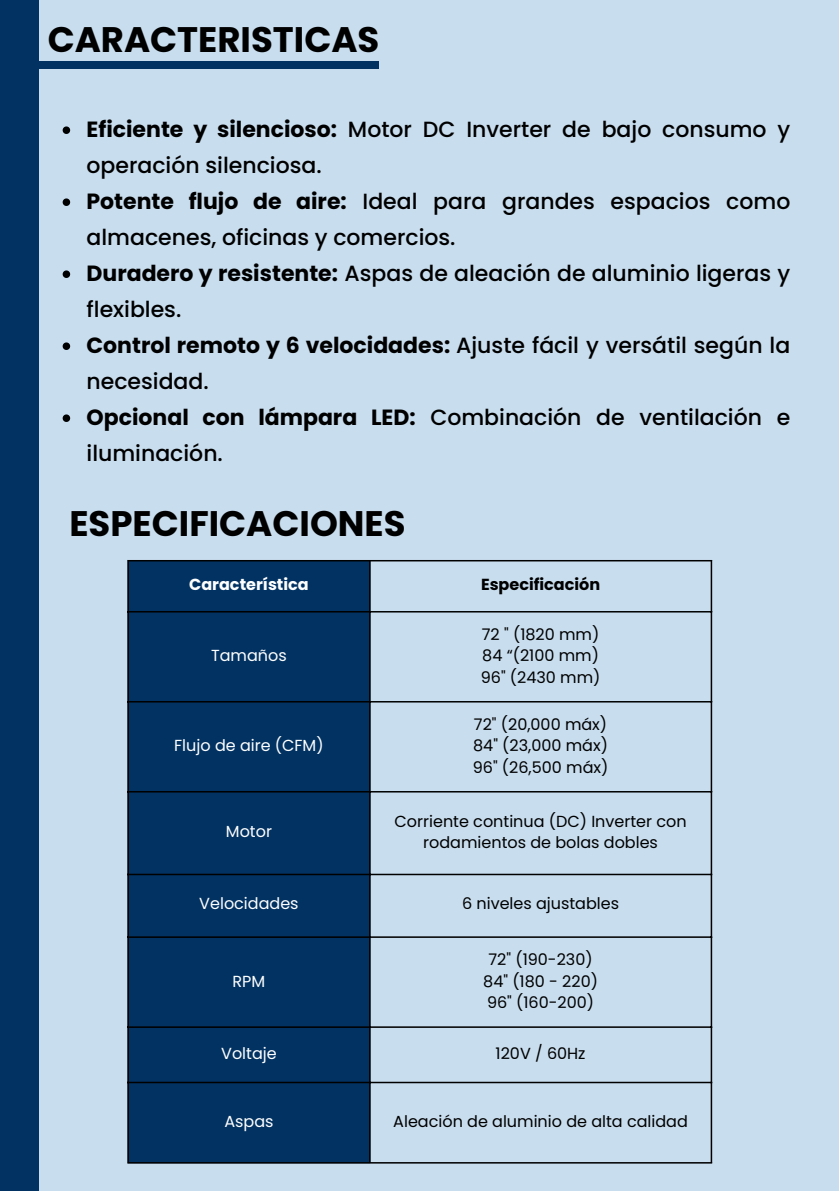
<style>
.page{position:relative;width:839px;height:1191px;background:#fff}
.page>*{position:absolute;margin:0;border:0;box-sizing:border-box;transform-origin:0 0}
.t1{font:700 35.4px "Poppins";color:#000}
.t2{font:500 22px/36px "Poppins";color:#000}
.t3{font:16px/21.4px "Poppins";color:#000;text-align:center}
.t4{font:16px "Poppins";color:#feffff}
.t5{font:700 16px "Poppins";color:#feffff}
.t6{font:700 16px "Poppins";color:#000}
.s1{font-weight:700}
</style>
<div class="page">
<div style="left:0;top:0;width:838px;height:1191px;background:#c8ddee"></div>
<div style="left:0;top:0;width:39px;height:1191px;background:#023262"></div>
<div style="left:27px;top:62px;width:352px;height:7px;background:#023262"></div>
<div style="left:129px;top:561px;width:240px;height:601px;background:#023262"></div>
<hr style="left:127px;top:561px;width:2px;height:601px;background:#000">
<hr style="left:369px;top:561px;width:1px;height:601px;background:#000">
<hr style="left:710px;top:561px;width:2px;height:601px;background:#000">
<hr style="left:127px;top:560px;width:585px;height:1px;background:#000">
<hr style="left:127px;top:611px;width:585px;height:2px;background:#000">
<hr style="left:127px;top:701px;width:585px;height:2px;background:#000">
<hr style="left:127px;top:791px;width:585px;height:2px;background:#000">
<hr style="left:127px;top:874px;width:585px;height:1px;background:#000">
<hr style="left:127px;top:936px;width:585px;height:2px;background:#000">
<hr style="left:127px;top:1026px;width:585px;height:2px;background:#000">
<hr style="left:127px;top:1082px;width:585px;height:1px;background:#000">
<hr style="left:127px;top:1162px;width:585px;height:2px;background:#000">
<svg style="left:63px;top:126px;width:7px;height:8px"></svg>
<svg style="left:63px;top:198px;width:7px;height:8px"></svg>
<svg style="left:63px;top:270px;width:7px;height:8px"></svg>
<svg style="left:63px;top:342px;width:7px;height:8px"></svg>
<svg style="left:63px;top:414px;width:7px;height:8px"></svg>
<h1 class="t1" style="left:48px;top:14px;width:333px">CARACTERISTICAS</h1>
<p class="t2" style="left:87px;top:111px;width:705px"><span class="s1">Eficiente y silencioso:</span> Motor DC Inverter de bajo consumo y operación silenciosa.</p>
<p class="t2" style="left:87px;top:183px;width:705px"><span class="s1">Potente flujo de aire:</span> Ideal para grandes espacios como almacenes, oficinas y comercios.</p>
<p class="t2" style="left:87px;top:255px;width:705px"><span class="s1">Duradero y resistente:</span> Aspas de aleación de aluminio ligeras y flexibles.</p>
<p class="t2" style="left:87px;top:327px;width:705px"><span class="s1">Control remoto y 6 velocidades:</span> Ajuste fácil y versátil según la necesidad.</p>
<p class="t2" style="left:87px;top:399px;width:705px"><span class="s1">Opcional con lámpara LED:</span> Combinación de ventilación e iluminación.</p>
<p class="t1" style="left:69px;top:499px;width:338px">ESPECIFICACIONES</p>
<p class="t5" style="left:189px;top:574px;width:121px">Característica</p>
<p class="t6" style="left:481px;top:574px;width:121px">Especificación</p>
<p class="t4" style="left:211px;top:645px;width:77px">Tamaños</p>
<p class="t4" style="left:174px;top:735px;width:151px">Flujo de aire (CFM)</p>
<p class="t4" style="left:226px;top:821px;width:48px">Motor</p>
<p class="t3" style="left:482px;top:624px;width:119px">72 " (1820 mm)</p>
<p class="t3" style="left:482px;top:645px;width:118px">84 “(2100 mm)</p>
<h1 class="t3" style="left:480px;top:666px;width:121px">96" (2430 mm)</h1>
<p class="t3" style="left:474px;top:714px;width:135px">72" (20,000 máx)</p>
<p class="t3" style="left:473px;top:735px;width:136px">84" (23,000 máx)</p>
<p class="t3" style="left:472px;top:756px;width:137px">96" (26,500 máx)</p>
<p class="t3" style="left:394px;top:810px;width:293px">Corriente continua (DC) Inverter con rodamientos de bolas dobles</p>
<p class="t4" style="left:199px;top:893px;width:101px">Velocidades</p>
<p class="t3" style="left:462px;top:893px;width:159px">6 niveles ajustables</p>
<p class="t4" style="left:232px;top:970px;width:34px">RPM</p>
<p class="t3" style="left:488px;top:949px;width:106px">72" (190-230)</p>
<p class="t3" style="left:483px;top:970px;width:116px">84" (180 - 220)</p>
<p class="t3" style="left:487px;top:992px;width:109px">96" (160-200)</p>
<p class="t4" style="left:221px;top:1043px;width:57px">Voltaje</p>
<p class="t3" style="left:495px;top:1043px;width:91px">120V / 60Hz</p>
<p class="t4" style="left:224px;top:1110px;width:51px">Aspas</p>
<p class="t3" style="left:393px;top:1110px;width:296px">Aleación de aluminio de alta calidad</p>
</div>
